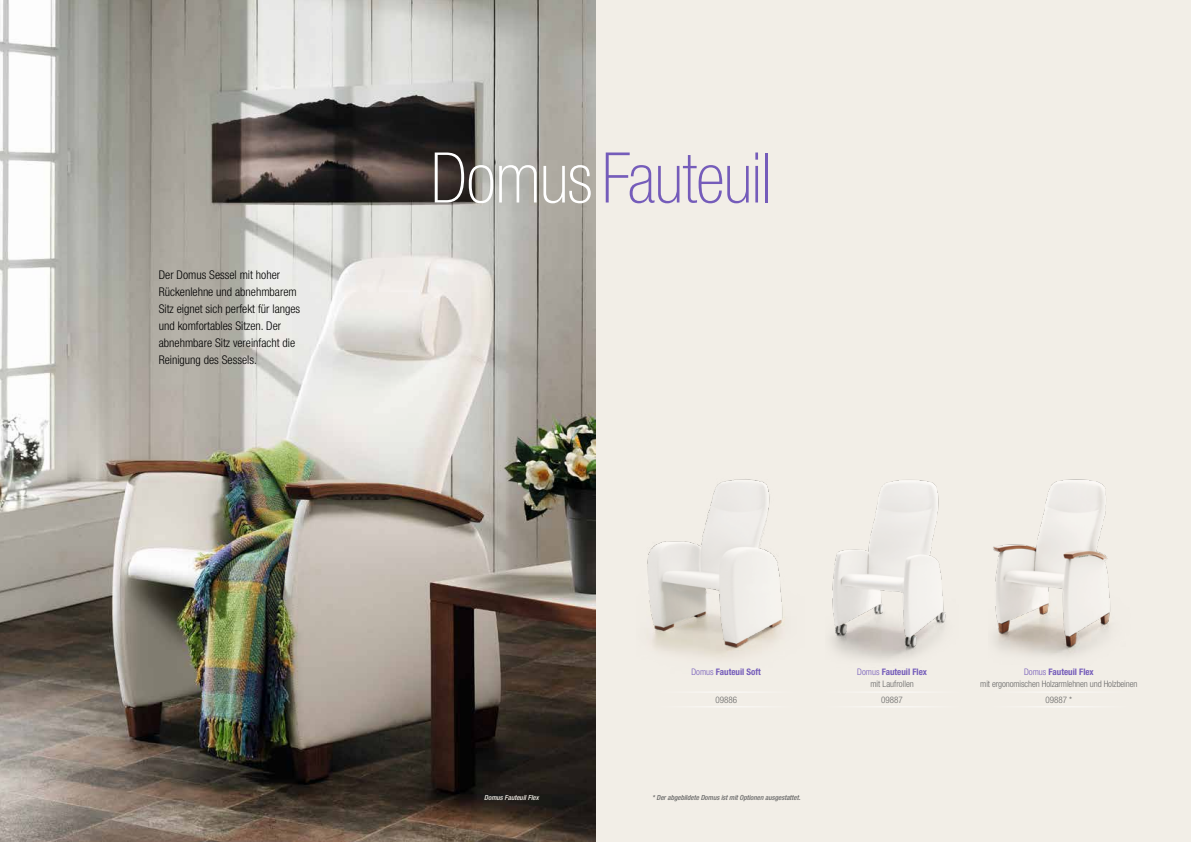
<style>
.page{position:relative;width:1191px;height:842px;background:#f2eee7}
.page>*{position:absolute;margin:0;border:0;box-sizing:border-box;transform-origin:0 0}
.t1{font:100 condensed 70px "Helvetica Neue LT Std";letter-spacing:-.01em;color:#755cba}
.t2{font:300 condensed 12px/17px "Helvetica Neue LT Std";color:#000}
.t3{font:300 condensed 9px/12px "Helvetica Neue LT Std";letter-spacing:-.01em;color:#676767;text-align:center}
.t4{font:700 condensed 9px "Helvetica Neue LT Std";color:#755cba}
.t5{font:italic 500 condensed 7px "Helvetica Neue LT Std";color:#676767}
.t6{font:italic 500 condensed 7px "Helvetica Neue LT Std";color:#f2eee7}
.s1{color:#fff}
.s2{font-weight:300}
.s3{color:#755cba}
.s4{font-weight:700;color:#755cba}
</style>
<div class="page">
<img style="left:647px;top:479px;width:138px;height:179px">
<img style="left:993px;top:479px;width:118px;height:177px">
<img style="left:831px;top:480px;width:115px;height:180px">
<img style="left:0;top:0;width:595px;height:842px">
<hr style="left:652px;top:692px;width:147px;height:1px;background:#fff">
<hr style="left:818px;top:692px;width:147px;height:1px;background:#fff">
<hr style="left:985px;top:692px;width:147px;height:1px;background:#fff">
<hr style="left:652px;top:706px;width:147px;height:1px;background:#fff">
<hr style="left:818px;top:706px;width:147px;height:1px;background:#fff">
<hr style="left:985px;top:706px;width:147px;height:1px;background:#fff">
<p class="t2" style="left:159px;top:266px;width:143px">Der Domus Sessel mit hoher<br>Rückenlehne und abnehmbarem<br>Sitz eignet sich perfekt für langes und komfortables Sitzen. Der abnehmbare Sitz vereinfacht die<br>Reinigung des Sessels.</p>
<h1 class="t1" style="left:430px;top:139px;width:342px"><span class="s1">Domus</span> Fauteuil</h1>
<p class="t6" style="left:484px;top:793px;width:56px">Domus Fauteuil Flex</p>
<p class="t4" style="left:691px;top:666px;width:71px"><span class="s2">Domus</span> Fauteuil Soft</p>
<p class="t3" style="left:715px;top:693px;width:23px">09886</p>
<p class="t5" style="left:652px;top:793px;width:150px">* Der abgebildete Domus ist mit Optionen ausgestattet.</p>
<p class="t3" style="left:857px;top:666px;width:71px"><span class="s3">Domus</span> <span class="s4">Fauteuil Flex </span>mit Laufrollen</p>
<p class="t3" style="left:881px;top:693px;width:23px">09887</p>
<p class="t3" style="left:980px;top:666px;width:159px"><span class="s3">Domus</span> <span class="s4">Fauteuil Flex<br></span>mit ergonomischen Holzarmlehnen und Holzbeinen</p>
<p class="t3" style="left:1045px;top:693px;width:28px">09887 *</p>
</div>
